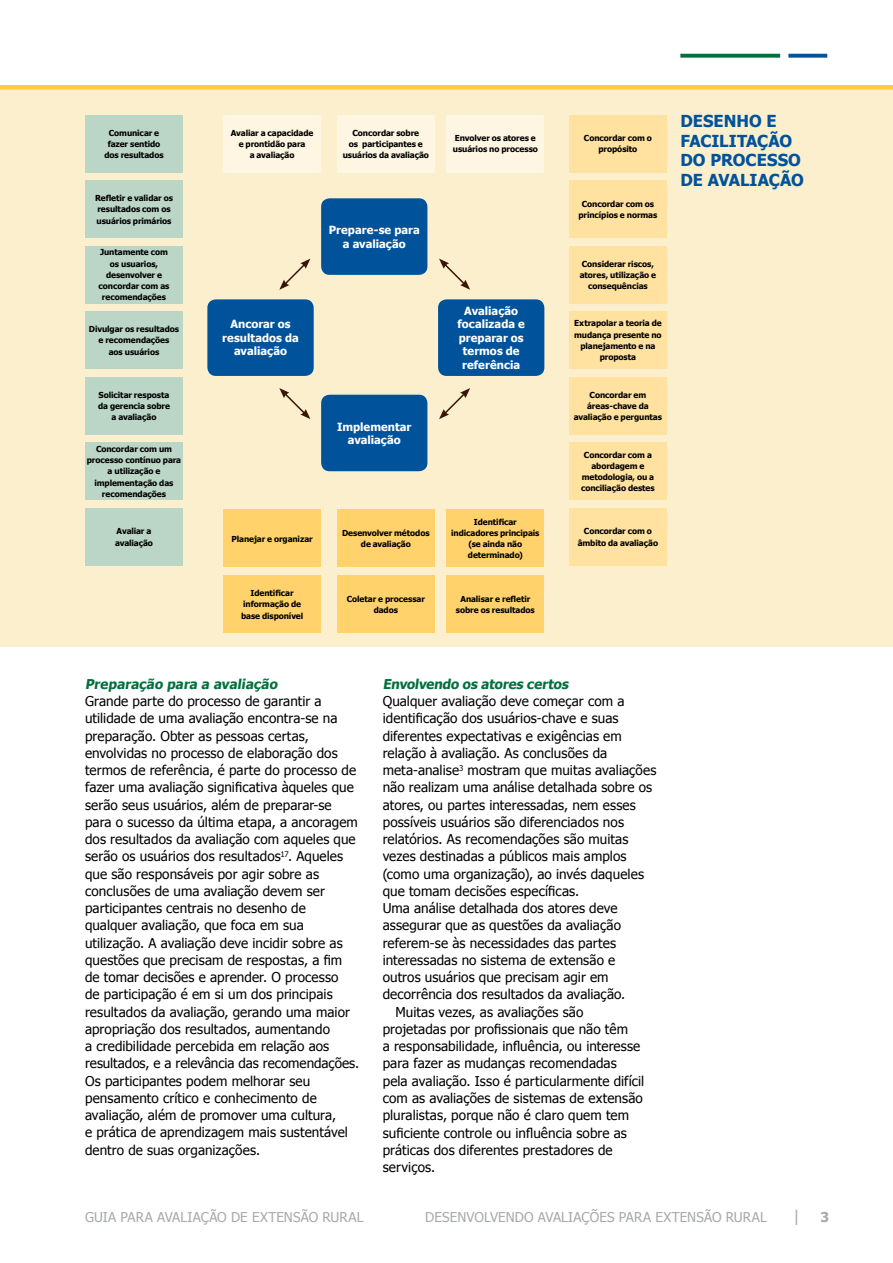
<style>
.page{position:relative;width:893px;height:1263px;background:#fff}
.page>*{position:absolute;margin:0;border:0;box-sizing:border-box;transform-origin:0 0}
.t1{font:700 16.5px/19.5px "Tahoma";letter-spacing:.01em;color:#00539b}
.t2{font:16.05px "Tahoma";color:#a7a9ac}
.t3{font:13.5px/17.2px "Tahoma";letter-spacing:.005em;color:#000}
.t4{font:13.5px "Tahoma";letter-spacing:.01em;color:#a7a9ac}
.t5{font:700 13.5px "Tahoma";color:#00703c}
.t6{font:700 11.25px/13.5px "Tahoma";color:#fff;text-align:center}
.t7{font:700 8.25px/11.2px "Tahoma";letter-spacing:-.01em;color:#000;text-align:center}
.s1{font-weight:700;font-size:13.5px}
</style>
<div class="page">
<svg style="left:680px;top:54px;width:100px;height:4px"></svg>
<svg style="left:788px;top:54px;width:39px;height:4px"></svg>
<div style="left:0;top:87px;width:893px;height:559px;background:#fcefcd"></div>
<div style="left:0;top:85px;width:893px;height:5px;background:#ffc841"></div>
<div style="left:438px;top:299px;width:106px;height:77px;background:#00539b;border-radius:9px"></div>
<div style="left:321px;top:198px;width:106px;height:77px;background:#00539b;border-radius:9px"></div>
<div style="left:321px;top:395px;width:106px;height:76px;background:#00539b;border-radius:9px"></div>
<div style="left:207px;top:299px;width:107px;height:77px;background:#00539b;border-radius:9px"></div>
<svg style="left:439px;top:259px;width:31px;height:31px"></svg>
<svg style="left:279px;top:259px;width:31px;height:31px"></svg>
<svg style="left:439px;top:388px;width:31px;height:31px"></svg>
<svg style="left:279px;top:388px;width:31px;height:31px"></svg>
<div style="left:223px;top:115px;width:98px;height:57px;background:#fef6e3"></div>
<div style="left:337px;top:115px;width:98px;height:58px;background:#fef6e3"></div>
<div style="left:446px;top:115px;width:98px;height:57px;background:#fef6e3"></div>
<div style="left:569px;top:115px;width:98px;height:57px;background:#ffe1a0"></div>
<div style="left:569px;top:180px;width:98px;height:58px;background:#ffe1a0"></div>
<div style="left:569px;top:246px;width:98px;height:57px;background:#ffe1a0"></div>
<div style="left:569px;top:311px;width:98px;height:58px;background:#ffe1a0"></div>
<div style="left:569px;top:377px;width:98px;height:57px;background:#ffe1a0"></div>
<div style="left:569px;top:442px;width:98px;height:58px;background:#ffe1a0"></div>
<div style="left:569px;top:508px;width:98px;height:58px;background:#ffe1a0"></div>
<div style="left:85px;top:115px;width:98px;height:57px;background:#bbd6c7"></div>
<div style="left:85px;top:180px;width:98px;height:58px;background:#bbd6c7"></div>
<div style="left:85px;top:246px;width:98px;height:57px;background:#bbd6c7"></div>
<div style="left:85px;top:311px;width:98px;height:58px;background:#bbd6c7"></div>
<div style="left:85px;top:377px;width:98px;height:57px;background:#bbd6c7"></div>
<div style="left:85px;top:442px;width:98px;height:58px;background:#bbd6c7"></div>
<div style="left:85px;top:508px;width:98px;height:58px;background:#bbd6c7"></div>
<div style="left:223px;top:509px;width:98px;height:58px;background:#ffd26c"></div>
<div style="left:337px;top:509px;width:98px;height:58px;background:#ffd26c"></div>
<div style="left:446px;top:509px;width:98px;height:58px;background:#ffd26c"></div>
<div style="left:223px;top:575px;width:98px;height:58px;background:#ffd26c"></div>
<div style="left:337px;top:575px;width:98px;height:58px;background:#ffd26c"></div>
<div style="left:446px;top:575px;width:98px;height:58px;background:#ffd26c"></div>
<p class="t7" style="left:104px;top:126px;width:61px">Comunicar e fazer sentido dos resultados</p>
<p class="t7" style="left:95px;top:192px;width:80px;text-align:left">Refletir e validar os resultados com os usuários primários</p>
<p class="t7" style="left:98px;top:246px;width:73px">Juntamente com os usuarios, desenvolver e concordar com as recomendações</p>
<p class="t7" style="left:89px;top:323px;width:92px">Divulgar os resultados e recomendações<br>aos usuários</p>
<p class="t7" style="left:98px;top:388px;width:73px">Solicitar resposta da gerencia sobre a avaliação</p>
<p class="t7" style="left:87px;top:443px;width:96px">Concordar com um processo contínuo para a utilização e implementação das recomendações</p>
<p class="t7" style="left:115px;top:525px;width:39px;text-align:left">Avaliar a avaliação</p>
<p class="t7" style="left:232px;top:532px;width:83px">Planejar e organizar</p>
<p class="t7" style="left:342px;top:527px;width:89px">Desenvolver métodos de avaliação</p>
<p class="t7" style="left:451px;top:515px;width:90px">Identificar indicadores principais (se ainda não determinado)</p>
<p class="t7" style="left:241px;top:587px;width:64px">Identificar informação de base disponível</p>
<p class="t7" style="left:347px;top:593px;width:80px">Coletar e processar dados</p>
<p class="t7" style="left:456px;top:593px;width:80px">Analisar e refletir sobre os resultados</p>
<p class="t7" style="left:231px;top:126px;width:84px">Avaliar a capacidade e prontidão para<br>a avaliação</p>
<p class="t7" style="left:343px;top:126px;width:88px">Concordar sobre<br>os participantes e usuários da avaliação</p>
<p class="t7" style="left:453px;top:132px;width:87px;text-align:left">Envolver os atores e usuários no processo</p>
<p class="t7" style="left:584px;top:132px;width:70px">Concordar com o propósito</p>
<p class="t7" style="left:578px;top:198px;width:80px">Concordar com os princípios e normas</p>
<p class="t6" style="left:329px;top:223px;width:92px">Prepare-se para a avaliação</p>
<p class="t7" style="left:580px;top:257px;width:78px">Considerar riscos, atores, utilização e consequências</p>
<p class="t7" style="left:574px;top:317px;width:89px">Extrapolar a teoria de mudança presente no planejamento e na proposta</p>
<p class="t7" style="left:574px;top:388px;width:90px">Concordar em áreas-chave da avaliação e perguntas</p>
<p class="t7" style="left:581px;top:448px;width:75px">Concordar com a abordagem e metodologia, ou a conciliação destes</p>
<p class="t7" style="left:578px;top:525px;width:82px">Concordar com o âmbito da avaliação</p>
<p class="t6" style="left:458px;top:303px;width:69px">Avaliação focalizada e preparar os termos de referência</p>
<p class="t6" style="left:222px;top:317px;width:78px">Ancorar os resultados da avaliação</p>
<p class="t6" style="left:337px;top:419px;width:76px">Implementar avaliação</p>
<p class="t1" style="left:680px;top:111px;width:98px">Desenho e faci</p>
<p class="t1" style="left:680px;top:130px;width:125px;text-indent:39px">li tação do processo de avaliação</p>
<p class="t5" style="left:85px;top:674px;width:196px">Preparação para a avaliação</p>
<p class="t3" style="left:85px;top:692px;width:276px">Grande parte do processo de garantir a utilidade de uma avaliação encontra-se na preparação. Obter as pessoas certas, envolvidas no processo de elaboração dos termos de referência, é parte do processo de fazer uma avaliação significativa àqueles que serão seus usuários, além de preparar-se para o sucesso da última etapa, a ancoragem dos resultados da avaliação com aqueles que serão os usuários dos resultados<sup>17</sup>. Aqueles que são responsáveis por agir sobre as conclusões de uma avaliação devem ser participantes centrais no desenho de qualquer avaliação, que foca em sua utilização. A avaliação deve incidir sobre as questões que precisam de respostas, a fim de tomar decisões e aprender. O processo<br>de participação é em si um dos principais resultados da avaliação, gerando uma maior apropriação dos resultados, aumentando<br>a credibilidade percebida em relação aos resultados, e a relevância das recomendações.<br>Os participantes podem melhorar seu pensamento crítico e conhecimento de avaliação, além de promover uma cultura,<br>e prática de aprendizagem mais sustentável dentro de suas organizações.</p>
<p class="t5" style="left:383px;top:674px;width:190px">E nvolvendo os atores certos</p>
<p class="t3" style="left:383px;top:692px;width:243px">Qualquer avaliação deve começar com a</p>
<p class="t3" style="left:383px;top:709px;width:237px">identificação dos usuários-chave e suas</p>
<p class="t3" style="left:383px;top:726px;width:241px">diferentes expectativas e exigências em</p>
<p class="t3" style="left:383px;top:744px;width:226px">relação à avaliação. As conclusões da</p>
<p class="t3" style="left:383px;top:761px;width:275px">meta-analise<sup>3</sup> mostram que muitas avaliações</p>
<p class="t3" style="left:383px;top:778px;width:271px">não realizam uma análise detalhada sobre os</p>
<p class="t3" style="left:383px;top:795px;width:255px">atores, ou partes interessadas, nem esses</p>
<p class="t3" style="left:383px;top:813px;width:243px">possíveis usuários são diferenciados nos</p>
<p class="t3" style="left:383px;top:830px;width:247px">relatórios. As recomendações são muitas</p>
<p class="t3" style="left:383px;top:847px;width:245px">vezes destinadas a públicos mais amplos</p>
<p class="t3" style="left:383px;top:864px;width:263px">(como uma organização), ao invés daqueles</p>
<p class="t3" style="left:383px;top:882px;width:198px">que tomam decisões específicas.</p>
<p class="t3" style="left:383px;top:899px;width:236px">Uma análise detalhada dos atores deve</p>
<p class="t3" style="left:383px;top:916px;width:240px">assegurar que as questões da avaliação</p>
<p class="t3" style="left:383px;top:933px;width:235px">referem-se às necessidades das partes</p>
<p class="t3" style="left:383px;top:951px;width:234px">interessadas no sistema de extensão e</p>
<p class="t3" style="left:383px;top:968px;width:227px">outros usuários que precisam agir em</p>
<p class="t3" style="left:383px;top:985px;width:244px">decorrência dos resultados da avaliação.</p>
<p class="t3" style="left:395px;top:1002px;width:189px">Muitas vezes, as avaliações são</p>
<p class="t3" style="left:383px;top:1020px;width:247px">projetadas por profissionais que não têm</p>
<p class="t3" style="left:383px;top:1037px;width:259px">a responsabilidade, influência, ou interesse</p>
<p class="t3" style="left:383px;top:1054px;width:236px">para fazer as mudanças recomendadas</p>
<p class="t3" style="left:383px;top:1071px;width:263px">pela avaliação. Isso é particularmente difícil</p>
<p class="t3" style="left:383px;top:1089px;width:262px">com as avaliações de sistemas de extensão</p>
<p class="t3" style="left:383px;top:1106px;width:248px">pluralistas, porque não é claro quem tem</p>
<p class="t3" style="left:383px;top:1123px;width:246px">suficiente controle ou influência sobre as</p>
<p class="t3" style="left:383px;top:1140px;width:231px">práticas dos diferentes prestadores de</p>
<p class="t3" style="left:383px;top:1158px;width:54px">serviços.</p>
<p class="t4" style="left:85px;top:1208px;width:280px">Guia para Avaliação de Extensão Rural</p>
<p class="t4" style="left:425px;top:1208px;width:343px">Desenvolvendo Avaliações para Extensão Rural</p>
<p class="t2" style="left:794px;top:1205px;width:37px">| <span class="s1">3</span></p>
</div>
